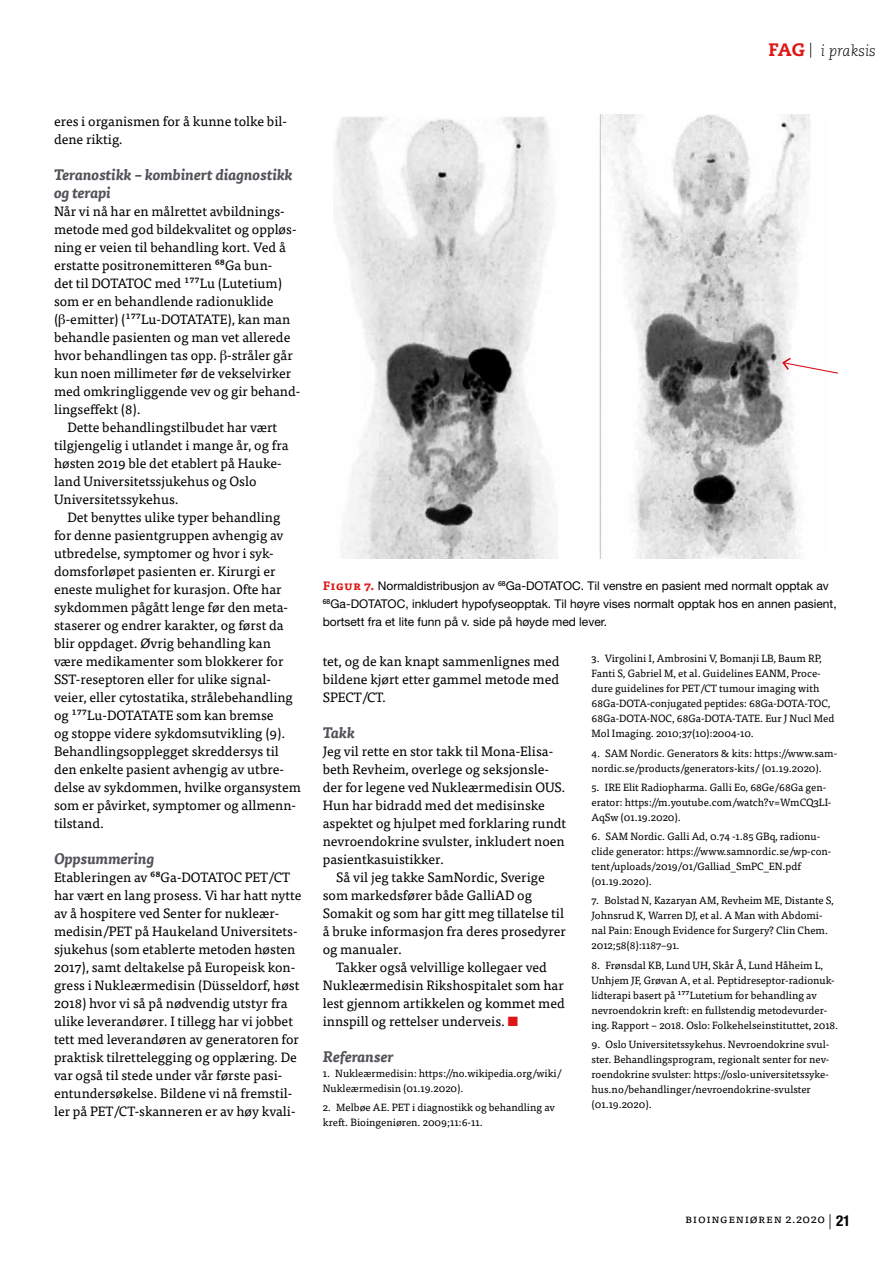
<style>
.page{position:relative;width:893px;height:1263px;background:#fff}
.page>*{position:absolute;margin:0;border:0;box-sizing:border-box;transform-origin:0 0}
.t1{font:italic 700 15px/18px "Tisa Pro";color:#545158}
.t2{font:italic 300 15px "Caecilia LT Std";color:#000}
.t3{font:13.5px/18px "Tisa Pro";color:#000}
.t4{font:12px/18px "Helvetica Neue LT Pro";color:#000}
.t5{font:12px "Tisa Pro";letter-spacing:.05em;color:#000}
.t6{font:10.5px/15px "Tisa Pro";color:#000}
.s1{font-weight:800;font-style:normal;font-size:18px;color:#dc1715}
.s2{font-family:"Times"}
.s3{font-family:"Tisa Pro";font-weight:700;color:#dc1715}
.s4{color:#dc1715}
.s5{font-family:"Helvetica Neue LT Pro";font-weight:300;font-size:15px}
.s6{font-family:"Helvetica Neue LT Pro";font-weight:700;font-stretch:condensed;font-size:15px}
</style>
<div class="page">
<img style="left:335px;top:115px;width:475px;height:444px">
<svg style="left:781px;top:356px;width:57px;height:18px"></svg>
<p class="t2" style="left:768px;top:43px;width:109px"><span class="s1">FAG</span> | i praksis</p>
<p class="t3" style="left:54px;top:111px;width:235px">eres i organismen for å kunne tolke bil&shy;dene riktig.</p>
<p class="t1" style="left:54px;top:165px;width:240px">Teranostikk – kombinert diagnostikk og terapi</p>
<p class="t3" style="left:54px;top:201px;width:232px">Når vi nå har en målrettet avbildnings-</p>
<p class="t3" style="left:54px;top:219px;width:244px">metode med god bildekvalitet og oppløs-</p>
<p class="t3" style="left:54px;top:237px;width:233px">ning er veien til behandling kort. Ved å</p>
<p class="t3" style="left:54px;top:255px;width:220px">erstatte positronemitteren 68Ga bun-</p>
<p class="t3" style="left:54px;top:273px;width:229px">det til DOTATOC med 177Lu (Lutetium)</p>
<p class="t3" style="left:54px;top:291px;width:221px">som er en behandlende radionuklide</p>
<p class="t3" style="left:54px;top:309px;width:238px">(<span class="s2">β</span>-emitter) (177Lu-DOTATATE), kan man</p>
<p class="t3" style="left:54px;top:327px;width:238px">behandle pasienten og man vet allerede</p>
<p class="t3" style="left:54px;top:345px;width:240px">hvor behandlingen tas opp. <span class="s2">β</span>-stråler går</p>
<p class="t3" style="left:54px;top:363px;width:239px">kun noen millimeter før de vekselvirker</p>
<p class="t3" style="left:54px;top:381px;width:248px">med omkringliggende vev og gir behand-</p>
<p class="t3" style="left:54px;top:399px;width:88px">lingseffekt (8).</p>
<p class="t3" style="left:68px;top:417px;width:211px">Dette behandlingstilbudet har vært</p>
<p class="t3" style="left:54px;top:435px;width:236px">tilgjengelig i utlandet i mange år, og fra</p>
<p class="t3" style="left:54px;top:453px;width:228px">høsten 2019 ble det etablert på Hauke-</p>
<p class="t3" style="left:54px;top:471px;width:204px">land Universitetssjukehus og Oslo</p>
<p class="t3" style="left:54px;top:489px;width:126px">Universitetssykehus.</p>
<p class="t3" style="left:68px;top:507px;width:214px">Det benyttes ulike typer behandling</p>
<p class="t3" style="left:54px;top:525px;width:231px">for denne pasientgruppen avhengig av</p>
<p class="t3" style="left:54px;top:543px;width:221px">utbredelse, symptomer og hvor i syk-</p>
<p class="t3" style="left:54px;top:561px;width:223px">domsforløpet pasienten er. Kirurgi er</p>
<p class="t3" style="left:54px;top:579px;width:229px">eneste mulighet for kurasjon. Ofte har</p>
<p class="t3" style="left:54px;top:597px;width:236px">sykdommen pågått lenge før den meta-</p>
<p class="t3" style="left:54px;top:615px;width:231px">staserer og endrer karakter, og først da</p>
<p class="t3" style="left:54px;top:633px;width:218px">blir oppdaget. Øvrig behandling kan</p>
<p class="t3" style="left:54px;top:651px;width:231px">være medikamenter som blokkerer for</p>
<p class="t3" style="left:54px;top:669px;width:219px">SST-reseptoren eller for ulike signal-</p>
<p class="t3" style="left:54px;top:687px;width:240px">veier, eller cytostatika, strålebehandling</p>
<p class="t3" style="left:54px;top:705px;width:221px">og 177Lu-DOTATATE som kan bremse</p>
<p class="t3" style="left:54px;top:723px;width:233px">og stoppe videre sykdomsutvikling (9).</p>
<p class="t3" style="left:54px;top:741px;width:226px">Behandlingsopplegget skreddersys til</p>
<p class="t3" style="left:54px;top:759px;width:232px">den enkelte pasient avhengig av utbre-</p>
<p class="t3" style="left:54px;top:777px;width:248px">delse av sykdommen, hvilke organsystem</p>
<p class="t3" style="left:54px;top:795px;width:244px">som er påvirket, symptomer og allmenn-</p>
<p class="t3" style="left:54px;top:813px;width:51px">tilstand.</p>
<p class="t1" style="left:54px;top:849px;width:102px">Oppsummering</p>
<p class="t3" style="left:54px;top:867px;width:249px">Etableringen av 68Ga-DOTATOC PET/CT har vært en lang prosess. Vi har hatt nytte av å hospitere ved Senter for nukleær&shy;medisin/PET på Haukeland Universitets&shy;sjukehus (som etablerte metoden høsten 2017), samt deltakelse på Europeisk kon&shy;gress i Nukleærmedisin (Düsseldorf, høst 2018) hvor vi så på nødvendig utstyr fra ulike leverandører. I tillegg har vi jobbet tett med leverandøren av generatoren for praktisk tilrettelegging og opplæring. De var også til stede under vår første pasi&shy;entundersøkelse. Bildene vi nå fremstil&shy;ler på PET/CT-skanneren er av høy kvali-</p>
<p class="t4" style="left:323px;top:576px;width:515px"><span class="s3">Figur 7.</span> Normaldistribusjon av <sup>68</sup>Ga-DOTATOC. Til venstre en pasient med normalt opptak av<br><sup>68</sup>Ga-DOTATOC, inkludert hypofyseopptak. Til høyre vises normalt opptak hos en annen pasient, bortsett fra et lite funn på v. side på høyde med lever.</p>
<p class="t3" style="left:323px;top:651px;width:238px;text-align:justify">tet, og de kan knapt sammenlignes med bildene kjørt etter gammel metode med SPECT/CT.</p>
<p class="t1" style="left:323px;top:723px;width:34px">Takk</p>
<p class="t3" style="left:323px;top:741px;width:232px">Jeg vil rette en stor takk til Mona-Elisa-</p>
<p class="t3" style="left:323px;top:759px;width:228px">beth Revheim, overlege og seksjonsle-</p>
<p class="t3" style="left:323px;top:777px;width:244px">der for legene ved Nukleærmedisin OUS.</p>
<p class="t3" style="left:323px;top:795px;width:224px">Hun har bidradd med det medisinske</p>
<p class="t3" style="left:323px;top:813px;width:245px">aspektet og hjulpet med forklaring rundt</p>
<p class="t3" style="left:323px;top:831px;width:244px">nevroendokrine svulster, inkludert noen</p>
<p class="t3" style="left:323px;top:849px;width:123px">pasientkasuistikker.</p>
<p class="t3" style="left:336px;top:867px;width:210px">Så vil jeg takke SamNordic, Sverige</p>
<p class="t3" style="left:323px;top:885px;width:211px">som markedsfører både GalliAD og</p>
<p class="t3" style="left:323px;top:903px;width:243px">Somakit og som har gitt meg tillatelse til</p>
<p class="t3" style="left:323px;top:921px;width:245px">å bruke informasjon fra deres prosedyrer</p>
<p class="t3" style="left:323px;top:939px;width:81px">og manualer.</p>
<p class="t3" style="left:336px;top:957px;width:212px">Takker også velvillige kollegaer ved</p>
<p class="t3" style="left:323px;top:975px;width:243px">Nukleærmedisin Rikshospitalet som har</p>
<p class="t3" style="left:323px;top:993px;width:244px">lest gjennom artikkelen og kommet med</p>
<p class="t3" style="left:323px;top:1011px;width:197px">innspill og rettelser underveis. <span class="s4">■</span></p>
<p class="t1" style="left:323px;top:1047px;width:72px">Referanser</p>
<p class="t6" style="left:323px;top:1065px;width:240px">1. Nukleærmedisin: https://no.wikipedia.org/wiki/<br>Nukleærmedisin (01.19.2020).</p>
<p class="t6" style="left:323px;top:1099px;width:234px">2. Melbøe AE. PET i diagnostikk og behandling av kreft. Bioingeniøren. 2009;11:6-11.</p>
<p class="t6" style="left:591px;top:650px;width:244px">3. Virgolini I, Ambrosini V, Bomanji LB, Baum RP, Fanti S, Gabriel M, et al. Guidelines EANM, Proce&shy;dure guidelines for PET/CT tumour imaging with 68Ga-DOTA-conjugated peptides: 68Ga-DOTA-TOC, 68Ga-DOTA-NOC, 68Ga-DOTA-TATE. Eur J Nucl Med Mol Imaging. 2010;37(10):2004-10.</p>
<p class="t6" style="left:591px;top:745px;width:247px">4. SAM Nordic. Generators &amp; kits: https://www.sam&shy;nordic.se/products/generators-kits/ (01.19.2020).</p>
<p class="t6" style="left:591px;top:779px;width:241px">5. IRE Elit Radiopharma. Galli Eo, 68Ge/68Ga gen&shy;erator: https://m.youtube.com/watch?v=WmCQ3LI-<br>AqSw (01.19.2020).</p>
<p class="t6" style="left:591px;top:828px;width:241px">6. SAM Nordic. Galli Ad, 0.74 -1.85 GBq, radionu&shy;clide generator: https://www.samnordic.se/wp-con&shy;tent/uploads/2019/01/Galliad_SmPC_EN.pdf (01.19.2020).</p>
<p class="t6" style="left:591px;top:893px;width:244px">7. Bolstad N, Kazaryan AM, Revheim ME, Distante S, Johnsrud K, Warren DJ, et al. A Man with Abdomi&shy;nal Pain: Enough Evidence for Surgery? Clin Chem.<br>2012;58(8):1187–91.</p>
<p class="t6" style="left:591px;top:957px;width:248px">8. Frønsdal KB, Lund UH, Skår Å, Lund Håheim L, Unhjem JF, Grøvan A, et al. Peptidreseptor-radionuk&shy;lidterapi basert på ¹⁷⁷Lutetium for behandling av nevroendokrin kreft: en fullstendig metodevurder&shy;ing. Rapport − 2018. Oslo: Folkehelseinstituttet, 2018.</p>
<p class="t6" style="left:591px;top:1036px;width:239px">9. Oslo Universitetssykehus. Nevroendokrine svul&shy;ster. Behandlingsprogram, regionalt senter for nev&shy;roendokrine svulster: https://oslo-universitetssyke&shy;hus.no/behandlinger/nevroendokrine-svulster (01.19.2020).</p>
<p class="t5" style="left:685px;top:1209px;width:167px">Bioingeniøren 2.2020 <span class="s5">|</span> <span class="s6">21</span></p>
</div>
